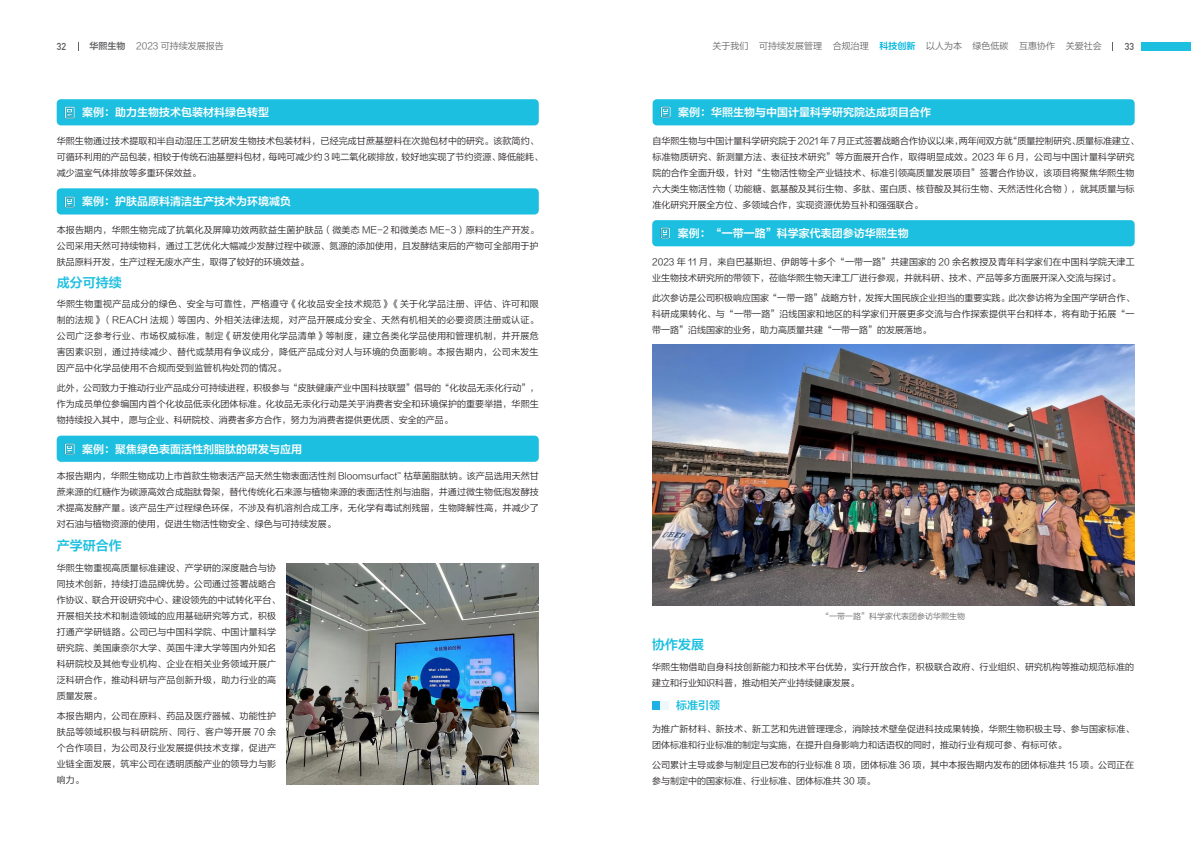
<style>
.page{position:relative;width:1191px;height:842px;background:#fff}
.page>*{position:absolute;margin:0;border:0;box-sizing:border-box;transform-origin:0 0}
.标题{font:13px "FZLTZCHJW GB1 0";color:#1cbfdf}
.小标题{font:11px "FZLTZCHJW GB1 0";color:#fff}
.小标题-2{font:11px "FZLTZCHJW GB1 0";color:#1cbfdf}
.正文{font:700 10px "DIN Alternate";color:#636366}
.正文-2{font:9px/16px "FZLTXIHJW GB1 0";letter-spacing:.01em;color:#231f20}
.正文-3{font:9px "FZLTXIHJW GB1 0";color:#636366}
.正文-4{font:9px "FZLTZCHJW GB1 0";color:#04b6de}
.正文-5{font:8px "FZLTXIHJW GB1 0";color:#636366}
.s1{font-family:"FZLTZCHJW GB1 0"}
.s2{font-family:"Minion Pro"}
</style>
<div class="page">
<div style="left:57px;top:99px;width:482px;height:26px;background:#1cbfdf;border-radius:4px"></div>
<svg style="left:64px;top:107px;width:11px;height:11px"></svg>
<div style="left:1141px;top:42px;width:50px;height:8px;background:#1cbfdf"></div>
<div style="left:57px;top:436px;width:482px;height:26px;background:#1cbfdf;border-radius:4px"></div>
<svg style="left:64px;top:443px;width:11px;height:12px"></svg>
<div style="left:652px;top:99px;width:482px;height:26px;background:#1cbfdf;border-radius:4px"></div>
<svg style="left:660px;top:107px;width:11px;height:11px"></svg>
<div style="left:652px;top:220px;width:482px;height:26px;background:#1cbfdf;border-radius:4px"></div>
<svg style="left:660px;top:228px;width:10px;height:11px"></svg>
<img style="left:652px;top:345px;width:482px;height:260px">
<div style="left:652px;top:701px;width:8px;height:9px;background:#1fb0e6"></div>
<div style="left:660px;top:701px;width:9px;height:9px;background:#eef8fb"></div>
<img style="left:287px;top:564px;width:252px;height:221px">
<div style="left:57px;top:188px;width:482px;height:26px;background:#1cbfdf;border-radius:4px"></div>
<svg style="left:64px;top:196px;width:11px;height:11px"></svg>
<p class="正文-3" style="left:89px;top:40px;width:136px"><span class="s1">华熙生物</span> 2023 可持续发展报告</p>
<p class="正文" style="left:57px;top:39px;width:11px">32</p>
<p class="正文-3" style="left:712px;top:41px;width:37px">关于我们</p>
<p class="正文-3" style="left:759px;top:41px;width:64px">可持续发展管理</p>
<p class="正文-3" style="left:832px;top:41px;width:37px">合规治理</p>
<p class="正文-4" style="left:879px;top:41px;width:37px">科技创新</p>
<p class="正文-3" style="left:926px;top:41px;width:37px">以人为本</p>
<p class="正文-3" style="left:972px;top:41px;width:37px">绿色低碳</p>
<p class="正文-3" style="left:1019px;top:41px;width:37px">互惠协作</p>
<p class="正文-3" style="left:1066px;top:41px;width:37px">关爱社会</p>
<p class="正文" style="left:1124px;top:39px;width:11px">33</p>
<p class="小标题" style="left:82px;top:106px;width:189px">案例：助力生物技术包装材料绿色转型</p>
<p class="正文-2" style="left:57px;top:133px;width:488px">华熙生物通过技术提取和半自动湿压工艺研发生物技术包装材料，已经完成甘蔗基塑料在次抛包材中的研究。该款简约、可循环利用的产品包装，相较于传统石油基塑料包材，每吨可减少约 3 吨二氧化碳排放，较好地实现了节约资源、降低能耗、减少温室气体排放等多重环保效益。</p>
<p class="小标题" style="left:82px;top:195px;width:211px">案例：护肤品原料清洁生产技术为环境减负</p>
<p class="正文-2" style="left:57px;top:222px;width:484px;text-align:justify">本报告期内，华熙生物完成了抗氧化及屏障功效两款益生菌护肤品（微美态 ME-2 和微美态 ME-3）原料的生产开发。公司采用天然可持续物料，通过工艺优化大幅减少发酵过程中碳源、氮源的添加使用，且发酵结束后的产物可全部用于护肤品原料开发，生产过程无废水产生，取得了较好的环境效益。</p>
<p class="标题" style="left:57px;top:275px;width:66px">成分可持续</p>
<p class="正文-2" style="left:57px;top:296px;width:483px;text-align:justify">华熙生物重视产品成分的绿色、安全与可靠性，严格遵守《化妆品安全技术规范》《关于化学品注册、评估、许可和限制的法规》（REACH 法规）等国内、外相关法律法规，对产品开展成分安全、天然有机相关的必要资质注册或认证。公司广泛参考行业、市场权威标准，制定《研发使用化学品清单》等制度，建立各类化学品使用和管理机制，并开展危害因素识别，通过持续减少、替代或禁用有争议成分，降低产品成分对人与环境的负面影响。本报告期内，公司未发生因产品中化学品使用不合规而受到监管机构处罚的情况。</p>
<p class="正文-2" style="left:57px;top:380px;width:483px;text-align:justify">此外，公司致力于推动行业产品成分可持续进程，积极参与“皮肤健康产业中国科技联盟”倡导的“化妆品无汞化行动”，作为成员单位参编国内首个化妆品低汞化团体标准。化妆品无汞化行动是关乎消费者安全和环境保护的重要举措，华熙生物持续投入其中，愿与企业、科研院校、消费者多方合作，努力为消费者提供更优质、安全的产品。</p>
<p class="小标题" style="left:82px;top:442px;width:222px">案例：聚焦绿色表面活性剂脂肽的研发与应用</p>
<p class="正文-2" style="left:57px;top:468px;width:484px;text-align:justify">本报告期内，华熙生物成功上市首款生物表活产品天然生物表面活性剂 Bloomsurfact<span class="s2">™</span> 枯草菌脂肽钠。该产品选用天然甘蔗来源的红糖作为碳源高效合成脂肽骨架，替代传统化石来源与植物来源的表面活性剂与油脂，并通过微生物低泡发酵技术提高发酵产量。该产品生产过程绿色环保，不涉及有机溶剂合成工序，无化学有毒试剂残留，生物降解性高，并减少了对石油与植物资源的使用，促进生物活性物安全、绿色与可持续发展。</p>
<p class="标题" style="left:57px;top:538px;width:66px">产学研合作</p>
<p class="正文-2" style="left:57px;top:560px;width:225px">华熙生物重视高质量标准建设、产学研的深度融合与协同技术创新，持续打造品牌优势。公司通过签署战略合作协议、联合开设研究中心、建设领先的中试转化平台、开展相关技术和制造领域的应用基础研究等方式，积极打通产学研链路。公司已与中国科学院、中国计量科学研究院、美国康奈尔大学、英国牛津大学等国内外知名科研院校及其他专业机构、企业在相关业务领域开展广泛科研合作，推动科研与产品创新升级，助力行业的高质量发展。</p>
<p class="正文-2" style="left:57px;top:708px;width:221px;text-align:justify">本报告期内，公司在原料、药品及医疗器械、功能性护肤品等领域积极与科研院所、同行、客户等开展 70 余个合作项目，为公司及行业发展提供技术支撑，促进产业链全面发展，筑牢公司在透明质酸产业的领导力与影响力。</p>
<p class="小标题" style="left:678px;top:106px;width:254px">案例：华熙生物与中国计量科学研究院达成项目合作</p>
<p class="正文-2" style="left:652px;top:133px;width:488px">自华熙生物与中国计量科学研究院于 2021 年 7 月正式签署战略合作协议以来，两年间双方就“质量控制研究、质量标准建立、标准物质研究、新测量方法、表征技术研究”等方面展开合作，取得明显成效。2023 年 6 月，公司与中国计量科学研究院的合作全面升级，针对“生物活性物全产业链技术、标准引领高质量发展项目”签署合作协议，该项目将聚焦华熙生物六大类生物活性物（功能糖、氨基酸及其衍生物、多肽、蛋白质、核苷酸及其衍生物、天然活性化合物），就其质量与标准化研究开展全方位、多领域合作，实现资源优势互补和强强联合。</p>
<p class="小标题" style="left:677px;top:227px;width:232px">案例：“一带一路”科学家代表团参访华熙生物</p>
<p class="正文-2" style="left:652px;top:254px;width:484px">2023 年 11 月，来自巴基斯坦、伊朗等十多个“一带一路”共建国家的 20 余名教授及青年科学家们在中国科学院天津工业生物技术研究所的带领下，莅临华熙生物天津工厂进行参观，并就科研、技术、产品等多方面展开深入交流与探讨。</p>
<p class="正文-2" style="left:652px;top:290px;width:484px;text-align:justify">此次参访是公司积极响应国家“一带一路”战略方针，发挥大国民族企业担当的重要实践。此次参访将为全国产学研合作、科研成果转化、与“一带一路”沿线国家和地区的科学家们开展更多交流与合作探索提供平台和样本，将有助于拓展“一带一路”沿线国家的业务，助力高质量共建“一带一路”的发展落地。</p>
<p class="标题" style="left:652px;top:637px;width:53px">协作发展</p>
<p class="正文-5" style="left:821px;top:612px;width:145px">“一带一路”科学家代表团参访华熙生物</p>
<p class="正文-2" style="left:652px;top:659px;width:483px">华熙生物借助自身科技创新能力和技术平台优势，实行开放合作，积极联合政府、行业组织、研究机构等推动规范标准的建立和行业知识科普，推动相关产业持续健康发展。</p>
<p class="小标题-2" style="left:676px;top:699px;width:45px">标准引领</p>
<p class="正文-2" style="left:652px;top:721px;width:483px">为推广新材料、新技术、新工艺和先进管理理念，消除技术壁垒促进科技成果转换，华熙生物积极主导、参与国家标准、团体标准和行业标准的制定与实施，在提升自身影响力和话语权的同时，推动行业有规可参、有标可依。</p>
<p class="正文-2" style="left:652px;top:757px;width:483px">公司累计主导或参与制定且已发布的行业标准 8 项，团体标准 36 项，其中本报告期内发布的团体标准共 15 项。公司正在参与制定中的国家标准、行业标准、团体标准共 30 项。</p>
</div>
